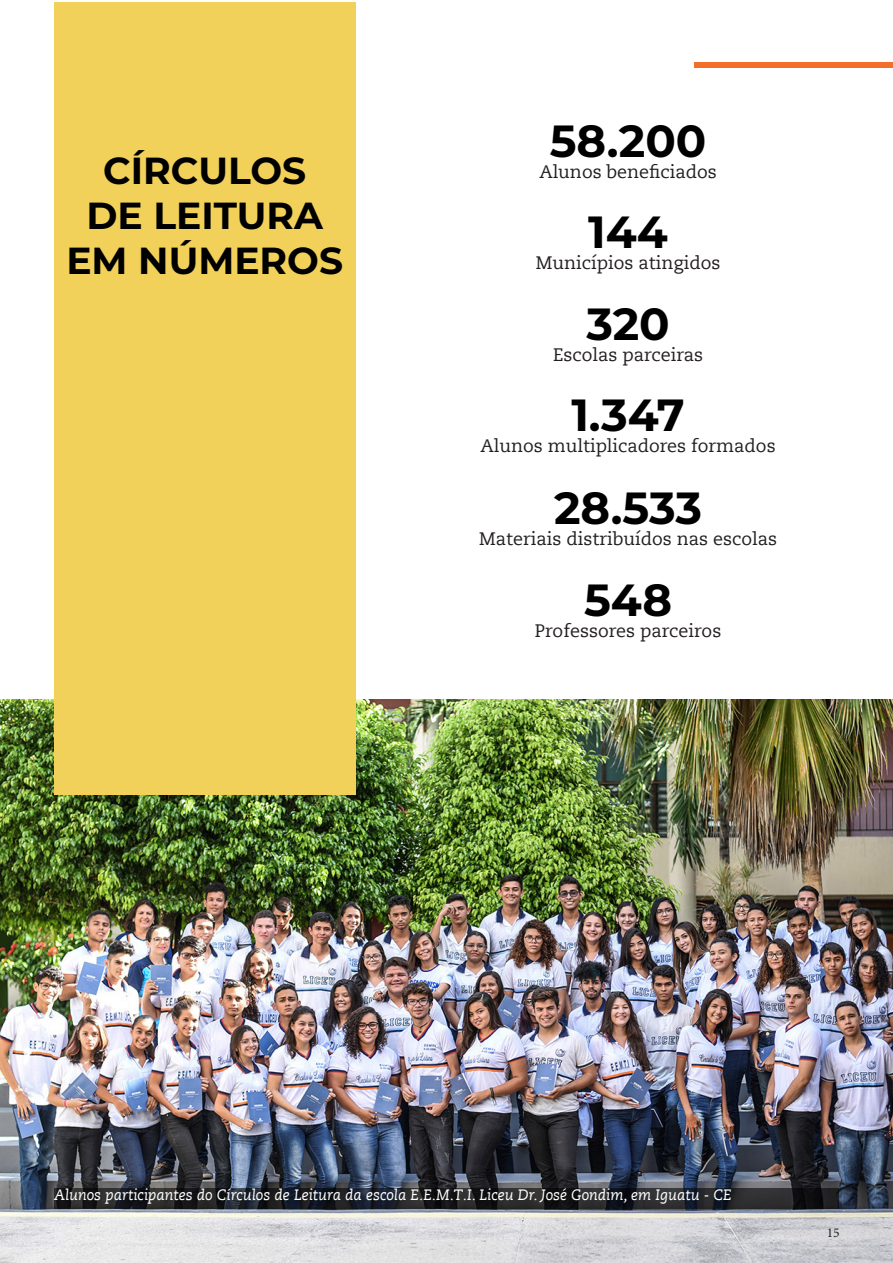
<style>
.page{position:relative;width:893px;height:1263px;background:#fff}
.page>*{position:absolute;margin:0;border:0;box-sizing:border-box;transform-origin:0 0}
.t1{font:700 45px "Montserrat";color:#000}
.t2{font:700 37.65px/45.2px "Montserrat";color:#000;text-align:center}
.t3{font:18px "Caecilia LT Pro 55 Roman";color:#231f20}
.t4{font:italic 15px "Caecilia LT Pro 56";color:#fff}
.t5{font:13.5px "Minion Pro";color:#231f20}
</style>
<div class="page">
<img style="left:0;top:699px;width:893px;height:564px">
<div style="left:695px;top:62px;width:198px;height:6px;background:#f36e2a"></div>
<div style="left:54px;top:2px;width:301px;height:793px;background:#f1d159"></div>
<svg style="left:54px;top:1188px;width:785px;height:21px"></svg>
<p class="t2" style="left:103px;top:146px;width:204px">CÍRCULOS</p>
<p class="t2" style="left:66px;top:191px;width:278px">DE LEITURA<br>EM NÚMEROS</p>
<p class="t1" style="left:550px;top:108px;width:158px">58.200</p>
<p class="t3" style="left:539px;top:160px;width:179px">Alunos beneficiados</p>
<p class="t1" style="left:588px;top:200px;width:81px">144</p>
<p class="t3" style="left:536px;top:251px;width:186px">Municípios atingidos</p>
<p class="t1" style="left:586px;top:291px;width:85px">320</p>
<p class="t3" style="left:553px;top:343px;width:152px">Escolas parceiras</p>
<p class="t1" style="left:571px;top:383px;width:115px">1.347</p>
<p class="t3" style="left:480px;top:434px;width:297px">Alunos multiplicadores formados</p>
<p class="t1" style="left:554px;top:476px;width:150px">28.533</p>
<p class="t3" style="left:479px;top:527px;width:300px">Materiais distribuídos nas escolas</p>
<p class="t1" style="left:584px;top:567px;width:89px">548</p>
<p class="t3" style="left:535px;top:619px;width:188px">Professores parceiros</p>
<p class="t4" style="left:54px;top:1185px;width:679px">Alunos participantes do Círculos de Leitura da escola E.E.M.T.I. Liceu Dr. José Gondim, em Iguatu - CE</p>
<p class="t5" style="left:827px;top:1223px;width:14px">15</p>
</div>
